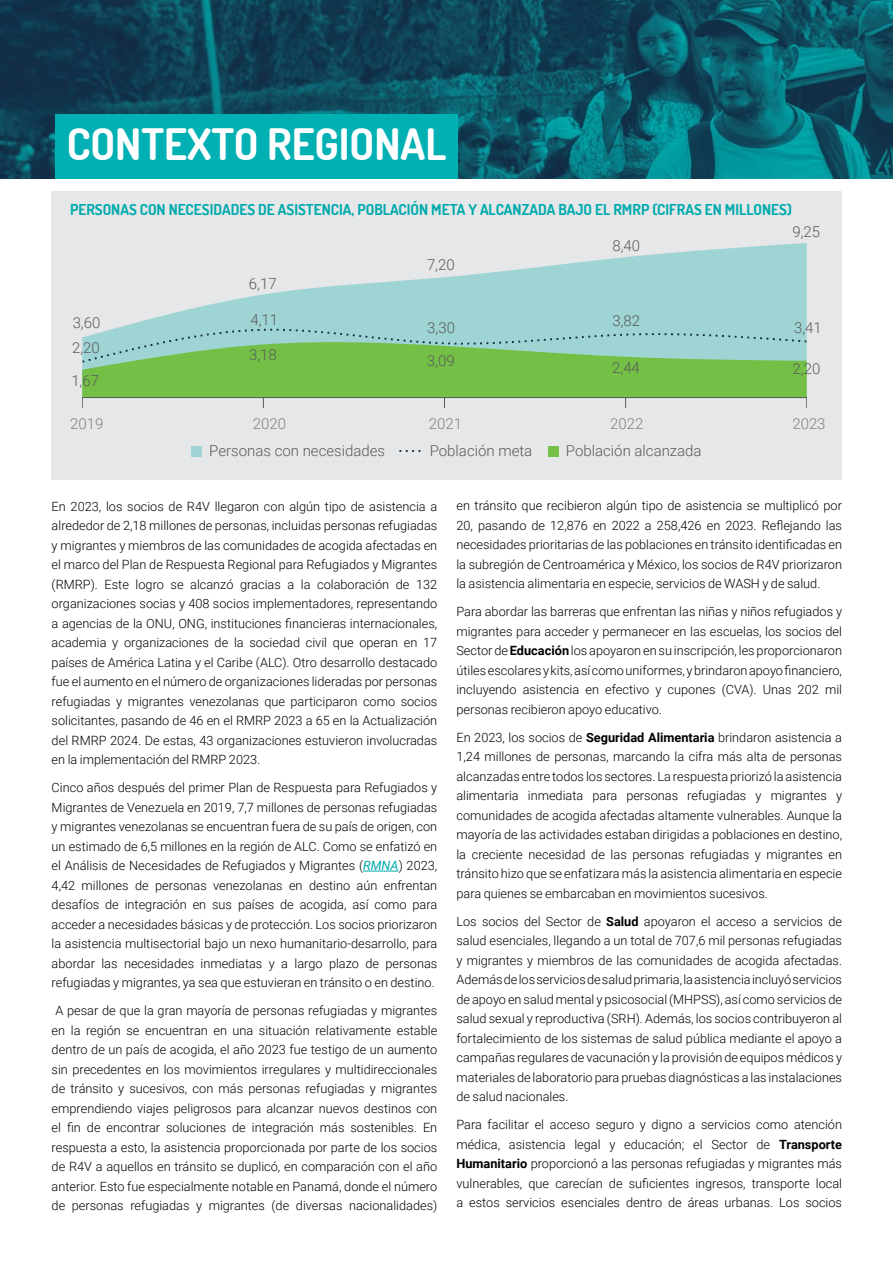
<style>
.page{position:relative;width:893px;height:1263px;background:#fff}
.page>*{position:absolute;margin:0;border:0;box-sizing:border-box;transform-origin:0 0}
.t1{font:700 43.2px "Dosis";color:#fff}
.t2{font:300 15px "Roboto";color:#595a5b}
.t3{font:700 15px "Dosis";color:#00aaad}
.t4{font:300 15px "Roboto";color:#808184}
.t5{font:300 12.75px/19.5px "Roboto";color:#000;text-align:justify}
.s1{font-weight:400;font-style:italic;color:#00aaad}
.s2{font-weight:700}
</style>
<div class="page">
<img style="left:0;top:0;width:893px;height:179px">
<div style="left:55px;top:114px;width:403px;height:65px;background:#00b0b3"></div>
<hr style="left:363px;top:871px;width:36px;height:1px;background:#00aaad">
<div style="left:52px;top:191px;width:790px;height:289px;background:#e6e7e8"></div>
<svg style="left:113px;top:243px;width:694px;height:86px;fill:#9fd4d5"></svg>
<svg style="left:82px;top:329px;width:725px;height:79px;background:#8dc884"></svg>
<div style="left:548px;top:446px;width:11px;height:10px;background:#73c044"></div>
<div style="left:191px;top:446px;width:11px;height:10px;background:#9fd4d5"></div>
<svg style="left:399px;top:450px;width:21px;height:2px"></svg>
<h1 class="t1" style="left:67px;top:117px;width:381px">CONTEXTO REGIONAL</h1>
<p class="t3" style="left:70px;top:200px;width:724px">PERSONAS CON NECESIDADES DE ASISTENCIA, POBLACIÓN META Y ALCANZADA BAJO EL RMRP (CIFRAS EN MILLONES)</p>
<p class="t2" style="left:73px;top:312px;width:29px">3,60</p>
<p class="t2" style="left:72px;top:338px;width:29px">2,20</p>
<p class="t2" style="left:71px;top:370px;width:29px">1,67</p>
<p class="t2" style="left:249px;top:273px;width:29px">6,17</p>
<p class="t2" style="left:250px;top:309px;width:29px">4,11</p>
<p class="t2" style="left:249px;top:344px;width:29px">3,18</p>
<p class="t2" style="left:427px;top:254px;width:29px">7,20</p>
<p class="t2" style="left:427px;top:317px;width:29px">3,30</p>
<p class="t2" style="left:612px;top:235px;width:29px">8,40</p>
<p class="t2" style="left:612px;top:310px;width:29px">3,82</p>
<p class="t2" style="left:427px;top:350px;width:29px">3,09</p>
<p class="t2" style="left:612px;top:357px;width:29px">2,44</p>
<p class="t2" style="left:792px;top:221px;width:29px">9,25</p>
<p class="t2" style="left:794px;top:317px;width:29px">3,41</p>
<p class="t2" style="left:792px;top:358px;width:29px">2,20</p>
<p class="t4" style="left:70px;top:414px;width:35px">2019</p>
<p class="t4" style="left:253px;top:414px;width:35px">2020</p>
<p class="t4" style="left:429px;top:414px;width:35px">2021</p>
<p class="t4" style="left:610px;top:414px;width:35px">2022</p>
<p class="t4" style="left:792px;top:414px;width:35px">2023</p>
<p class="t2" style="left:209px;top:440px;width:177px">Personas con necesidades</p>
<p class="t2" style="left:430px;top:440px;width:104px">Población meta</p>
<p class="t2" style="left:566px;top:440px;width:137px">Población alcanzada</p>
<p class="t5" style="left:52px;top:496px;width:387px">En 2023, los socios de R4V llegaron con algún tipo de asistencia a alrededor de 2,18 millones de personas, incluidas personas refugiadas y migrantes y miembros de las comunidades de acogida afectadas en el marco del Plan de Respuesta Regional para Refugiados y Migrantes (RMRP). Este logro se alcanzó gracias a la colaboración de 132 organizaciones socias y 408 socios implementadores, representando a agencias de la ONU, ONG, instituciones financieras internacionales, academia y organizaciones de la sociedad civil que operan en 17 países de América Latina y el Caribe (ALC). Otro desarrollo destacado fue el aumento en el número de organizaciones lideradas por personas refugiadas y migrantes venezolanas que participaron como socios solicitantes, pasando de 46 en el RMRP 2023 a 65 en la Actualización del RMRP 2024. De estas, 43 organizaciones estuvieron involucradas en la implementación del RMRP 2023.</p>
<p class="t5" style="left:52px;top:777px;width:387px">Cinco años después del primer Plan de Respuesta para Refugiados y Migrantes de Venezuela en 2019, 7,7 millones de personas refugiadas y migrantes venezolanas se encuentran fuera de su país de origen, con un estimado de 6,5 millones en la región de ALC. Como se enfatizó en el Análisis de Necesidades de Refugiados y Migrantes (<span class="s1">RMNA</span>) 2023, 4,42 millones de personas venezolanas en destino aún enfrentan desafíos de integración en sus países de acogida, así como para acceder a necesidades básicas y de protección. Los socios priorizaron la asistencia multisectorial bajo un nexo humanitario-desarrollo, para abordar las necesidades inmediatas y a largo plazo de personas refugiadas y migrantes, ya sea que estuvieran en tránsito o en destino.</p>
<p class="t5" style="left:52px;top:1000px;width:387px">A pesar de que la gran mayoría de personas refugiadas y migrantes en la región se encuentran en una situación relativamente estable dentro de un país de acogida, el año 2023 fue testigo de un aumento sin precedentes en los movimientos irregulares y multidireccionales de tránsito y sucesivos, con más personas refugiadas y migrantes emprendiendo viajes peligrosos para alcanzar nuevos destinos con el fin de encontrar soluciones de integración más sostenibles. En respuesta a esto, la asistencia proporcionada por parte de los socios de R4V a aquellos en tránsito se duplicó, en comparación con el año anterior. Esto fue especialmente notable en Panamá, donde el número de personas refugiadas y migrantes (de diversas nacionalidades)</p>
<p class="t5" style="left:456px;top:496px;width:387px">en tránsito que recibieron algún tipo de asistencia se multiplicó por 20, pasando de 12,876 en 2022 a 258,426 en 2023. Reflejando las necesidades prioritarias de las poblaciones en tránsito identificadas en la subregión de Centroamérica y México, los socios de R4V priorizaron la asistencia alimentaria en especie, servicios de WASH y de salud.</p>
<p class="t5" style="left:456px;top:602px;width:387px">Para abordar las barreras que enfrentan las niñas y niños refugiados y migrantes para acceder y permanecer en las escuelas, los socios del Sector de <span class="s2">Educación</span> los apoyaron en su inscripción, les proporcionaron útiles escolares y kits, así como uniformes, y brindaron apoyo financiero, incluyendo asistencia en efectivo y cupones (CVA). Unas 202 mil personas recibieron apoyo educativo.</p>
<p class="t5" style="left:456px;top:727px;width:387px">En 2023, los socios de <span class="s2">Seguridad Alimentaria</span> brindaron asistencia a 1,24 millones de personas, marcando la cifra más alta de personas alcanzadas entre todos los sectores. La respuesta priorizó la asistencia alimentaria inmediata para personas refugiadas y migrantes y comunidades de acogida afectadas altamente vulnerables. Aunque la mayoría de las actividades estaban dirigidas a poblaciones en destino, la creciente necesidad de las personas refugiadas y migrantes en tránsito hizo que se enfatizara más la asistencia alimentaria en especie para quienes se embarcaban en movimientos sucesivos.</p>
<p class="t5" style="left:456px;top:911px;width:387px">Los socios del Sector de <span class="s2">Salud</span> apoyaron el acceso a servicios de salud esenciales, llegando a un total de 707,6 mil personas refugiadas y migrantes y miembros de las comunidades de acogida afectadas.<br>Además de los servicios de salud primaria, la asistencia incluyó servicios de apoyo en salud mental y psicosocial (MHPSS), así como servicios de salud sexual y reproductiva (SRH). Además, los socios contribuyeron al fortalecimiento de los sistemas de salud pública mediante el apoyo a campañas regulares de vacunación y la provisión de equipos médicos y materiales de laboratorio para pruebas diagnósticas a las instalaciones de salud nacionales.</p>
<p class="t5" style="left:456px;top:1114px;width:387px">Para facilitar el acceso seguro y digno a servicios como atención médica, asistencia legal y educación; el Sector de <span class="s2">Transporte Humanitario</span> proporcionó a las personas refugiadas y migrantes más vulnerables, que carecían de suficientes ingresos, transporte local a estos servicios esenciales dentro de áreas urbanas. Los socios</p>
</div>
